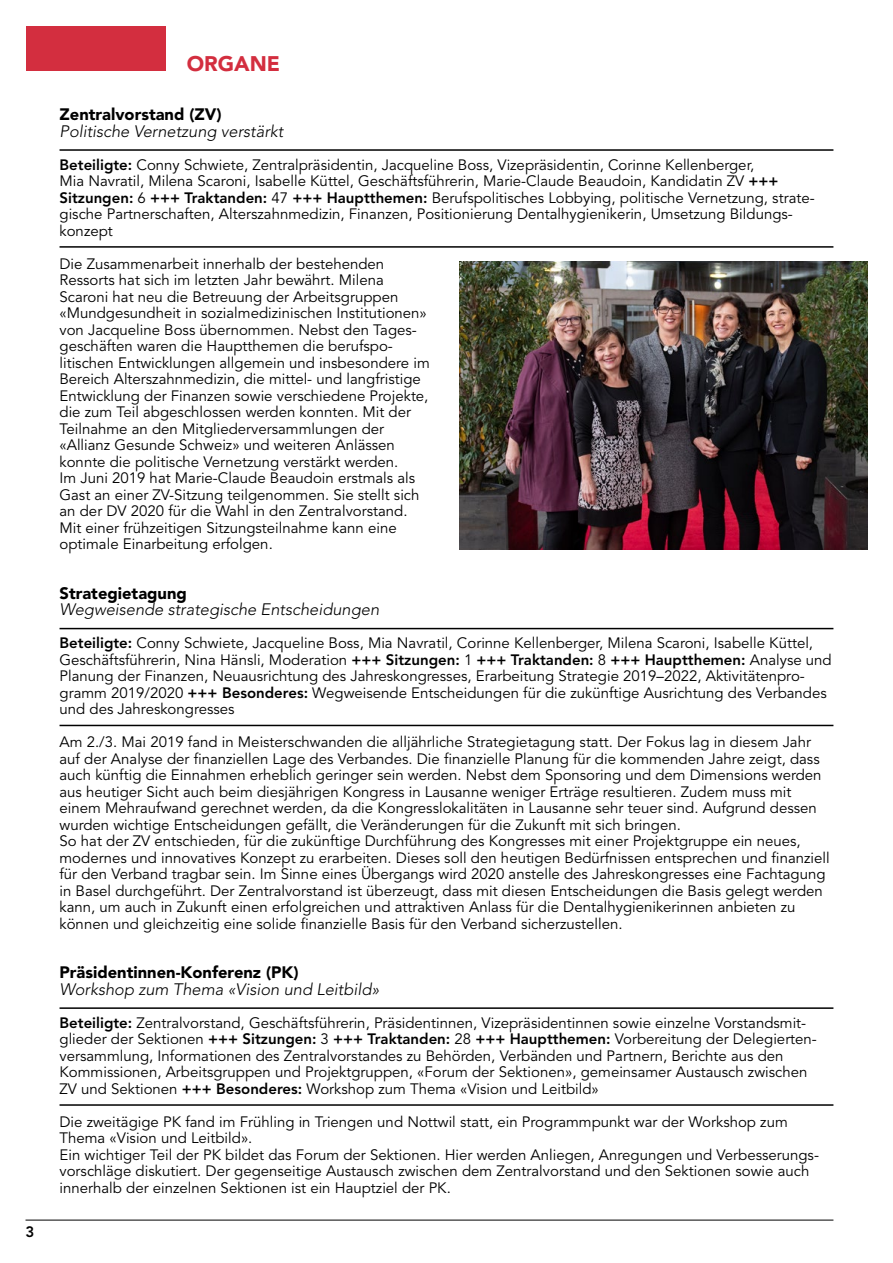
<style>
.page{position:relative;width:893px;height:1263px;background:#fff}
.page>*{position:absolute;margin:0;border:0;box-sizing:border-box;transform-origin:0 0}
.t1{font:900 21px "Avenir";color:#d32e3f}
.t2{font:italic 300 16.5px "Avenir";color:#000}
.t3{font:900 16.5px "Avenir";color:#000}
.t4{font:15px/16.5px "Avenir";color:#000}
.t5{font:800 15px "Avenir";color:#000}
.s1{font-weight:800}
</style>
<div class="page">
<hr style="left:26px;top:1220px;width:807px;height:1px;background:#000">
<div style="left:26px;top:26px;width:139px;height:44px;background:#d32e3f"></div>
<hr style="left:60px;top:149px;width:773px;height:2px;background:#000">
<hr style="left:60px;top:246px;width:773px;height:2px;background:#000">
<hr style="left:60px;top:628px;width:773px;height:1px;background:#000">
<hr style="left:60px;top:725px;width:773px;height:1px;background:#000">
<hr style="left:60px;top:1007px;width:773px;height:2px;background:#000">
<hr style="left:60px;top:1104px;width:773px;height:2px;background:#000">
<img style="left:459px;top:261px;width:408px;height:288px">
<p class="t5" style="left:26px;top:1223px;width:10px">3</p>
<h1 class="t1" style="left:187px;top:50px;width:95px">ORGANE</h1>
<p class="t3" style="left:60px;top:104px;width:164px">Zentralvorstand (ZV)</p>
<p class="t2" style="left:60px;top:121px;width:225px">Politische Vernetzung verstärkt</p>
<p class="t4" style="left:60px;top:157px;width:756px"><span class="s1">Beteiligte:</span> Conny Schwiete, Zentralpräsidentin, Jacqueline Boss, Vizepräsidentin, Corinne Kellenberger,<br>Mia Navratil, Milena Scaroni, Isabelle Küttel, Geschäftsführerin, Marie-Claude Beaudoin, Kandidatin ZV <span class="s1">+++ Sitzungen:</span> 6 <span class="s1">+++ Traktanden:</span> 47 <span class="s1">+++ Hauptthemen:</span> Berufspolitisches Lobbying, politische Vernetzung, strate&shy;gische Partnerschaften, Alterszahnmedizin, Finanzen, Positionierung Dentalhygienikerin, Umsetzung Bildungs&shy;konzept</p>
<p class="t4" style="left:60px;top:256px;width:372px">Die Zusammenarbeit innerhalb der bestehenden Ressorts hat sich im letzten Jahr bewährt. Milena Scaroni hat neu die Betreuung der Arbeitsgruppen «Mundgesundheit in sozialmedizinischen Institutionen» von Jacqueline Boss übernommen. Nebst den Tages&shy;geschäften waren die Hauptthemen die berufspo&shy;litischen Entwicklungen allgemein und insbesondere im Bereich Alterszahnmedizin, die mittel- und langfristige Entwicklung der Finanzen sowie verschiedene Projekte, die zum Teil abgeschlossen werden konnten. Mit der Teilnahme an den Mitgliederversammlungen der «Allianz Gesunde Schweiz» und weiteren Anlässen konnte die politische Vernetzung verstärkt werden.<br>Im Juni 2019 hat Marie-Claude Beaudoin erstmals als Gast an einer ZV-Sitzung teilgenommen. Sie stellt sich an der DV 2020 für die Wahl in den Zentralvorstand.<br>Mit einer frühzeitigen Sitzungsteilnahme kann eine optimale Einarbeitung erfolgen.</p>
<p class="t3" style="left:60px;top:583px;width:129px">Strategietagung</p>
<p class="t2" style="left:60px;top:600px;width:321px">Wegweisende strategische Entscheidungen</p>
<p class="t4" style="left:60px;top:635px;width:774px"><span class="s1">Beteiligte:</span> Conny Schwiete, Jacqueline Boss, Mia Navratil, Corinne Kellenberger, Milena Scaroni, Isabelle Küttel, Geschäftsführerin, Nina Hänsli, Moderation <span class="s1">+++ Sitzungen:</span> 1 <span class="s1">+++ Traktanden:</span> 8 <span class="s1">+++ Hauptthemen:</span> Analyse und Planung der Finanzen, Neuausrichtung des Jahreskongresses, Erarbeitung Strategie 2019–2022, Aktivitätenpro&shy;gramm 2019/2020 <span class="s1">+++ Besonderes:</span> Wegweisende Entscheidungen für die zukünftige Ausrichtung des Verbandes und des Jahreskongresses</p>
<p class="t4" style="left:60px;top:734px;width:772px">Am 2./3. Mai 2019 fand in Meisterschwanden die alljährliche Strategietagung statt. Der Fokus lag in diesem Jahr auf der Analyse der finanziellen Lage des Verbandes. Die finanzielle Planung für die kommenden Jahre zeigt, dass auch künftig die Einnahmen erheblich geringer sein werden. Nebst dem Sponsoring und dem Dimensions werden aus heutiger Sicht auch beim diesjährigen Kongress in Lausanne weniger Erträge resultieren. Zudem muss mit einem Mehraufwand gerechnet werden, da die Kongresslokalitäten in Lausanne sehr teuer sind. Aufgrund dessen wurden wichtige Entscheidungen gefällt, die Veränderungen für die Zukunft mit sich bringen.<br>So hat der ZV entschieden, für die zukünftige Durchführung des Kongresses mit einer Projektgruppe ein neues, modernes und innovatives Konzept zu erarbeiten. Dieses soll den heutigen Bedürfnissen entsprechen und finanziell für den Verband tragbar sein. Im Sinne eines Übergangs wird 2020 anstelle des Jahreskongresses eine Fachtagung in Basel durchgeführt. Der Zentralvorstand ist überzeugt, dass mit diesen Entscheidungen die Basis gelegt werden kann, um auch in Zukunft einen erfolgreichen und attraktiven Anlass für die Dentalhygienikerinnen anbieten zu können und gleichzeitig eine solide finanzielle Basis für den Verband sicherzustellen.</p>
<p class="t3" style="left:60px;top:962px;width:241px">Präsidentinnen-Konferenz (PK)</p>
<p class="t2" style="left:60px;top:979px;width:321px">Workshop zum Thema «Vision und Leitbild»</p>
<p class="t4" style="left:60px;top:1015px;width:758px"><span class="s1">Beteiligte:</span> Zentralvorstand, Geschäftsführerin, Präsidentinnen, Vizepräsidentinnen sowie einzelne Vorstandsmit&shy;glieder der Sektionen <span class="s1">+++ Sitzungen:</span> 3 <span class="s1">+++ Traktanden:</span> 28 <span class="s1">+++ Hauptthemen:</span> Vorbereitung der Delegierten&shy;versammlung, Informationen des Zentralvorstandes zu Behörden, Verbänden und Partnern, Berichte aus den Kommissionen, Arbeitsgruppen und Projektgruppen, «Forum der Sektionen», gemeinsamer Austausch zwischen ZV und Sektionen <span class="s1">+++ Besonderes:</span> Workshop zum Thema «Vision und Leitbild»</p>
<p class="t4" style="left:60px;top:1114px;width:761px">Die zweitägige PK fand im Frühling in Triengen und Nottwil statt, ein Programmpunkt war der Workshop zum Thema «Vision und Leitbild».<br>Ein wichtiger Teil der PK bildet das Forum der Sektionen. Hier werden Anliegen, Anregungen und Verbesserungs&shy;vorschläge diskutiert. Der gegenseitige Austausch zwischen dem Zentralvorstand und den Sektionen sowie auch innerhalb der einzelnen Sektionen ist ein Hauptziel der PK.</p>
</div>
